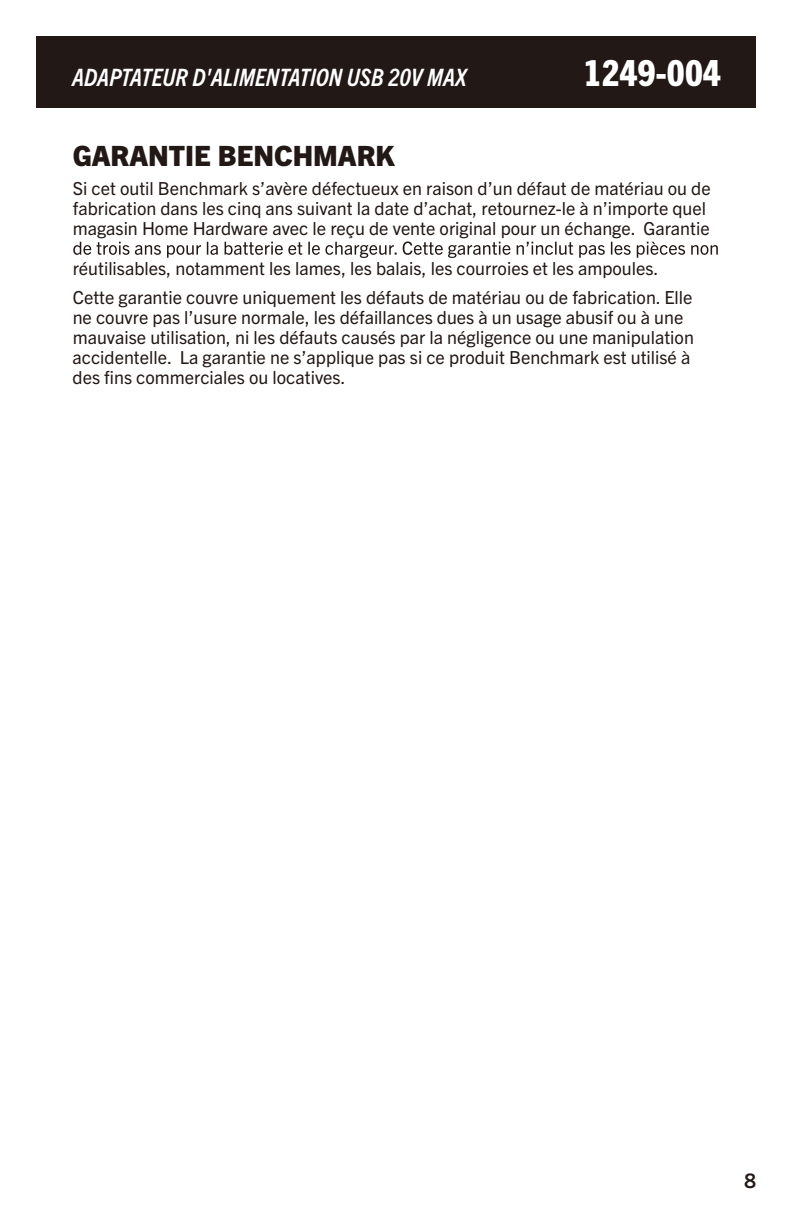
<style>
.page{position:relative;width:792px;height:1224px;background:#fff}
.page>*{position:absolute;margin:0;border:0;box-sizing:border-box;transform-origin:0 0}
.t1{font:800 condensed 36px "Trade Gothic Next LT Pro";letter-spacing:.005em;color:#fff}
.t2{font:800 28px "Trade Gothic Next LT Pro";color:#221815}
.t3{font:italic 700 condensed 24px "Trade Gothic Next LT Pro";color:#fff}
.t4{font:700 20px "Trade Gothic Next LT Pro";color:#221815}
.t5{font:18px/20px "Trade Gothic Next LT Pro";color:#221815}
</style>
<div class="page">
<div style="left:36px;top:36px;width:720px;height:72px;background:#221815"></div>
<svg style="left:73px;top:241px;width:645px;height:17px"></svg>
<h3 class="t3" style="left:72px;top:61px;width:396px">ADAPTATEUR D'ALIMENTATION USB 20V MAX</h3>
<h1 class="t1" style="left:584px;top:48px;width:139px">1249-004</h1>
<h2 class="t2" style="left:73px;top:136px;width:323px">GARANTIE BENCHMARK</h2>
<p class="t5" style="left:73px;top:177px;width:640px">Si cet outil Benchmark s’avère défectueux en raison d’un défaut de matériau ou de fabrication dans les cinq ans suivant la date d’achat, retournez-le à n’importe quel magasin Home Hardware avec le reçu de vente original pour un échange. Garantie</p>
<p class="t5" style="left:73px;top:252px;width:621px;line-height:29px">réutilisables, notamment les lames, les balais, les courroies et les ampoules.<br>Cette garantie couvre uniquement les défauts de matériau ou de fabrication. Elle</p>
<p class="t5" style="left:73px;top:306px;width:623px">ne couvre pas l’usure normale, les défaillances dues à un usage abusif ou à une mauvaise utilisation, ni les défauts causés par la négligence ou une manipulation accidentelle. La garantie ne s’applique pas si ce produit Benchmark est utilisé à des fins commerciales ou locatives.</p>
<p class="t4" style="left:745px;top:1167px;width:13px">8</p>
</div>
